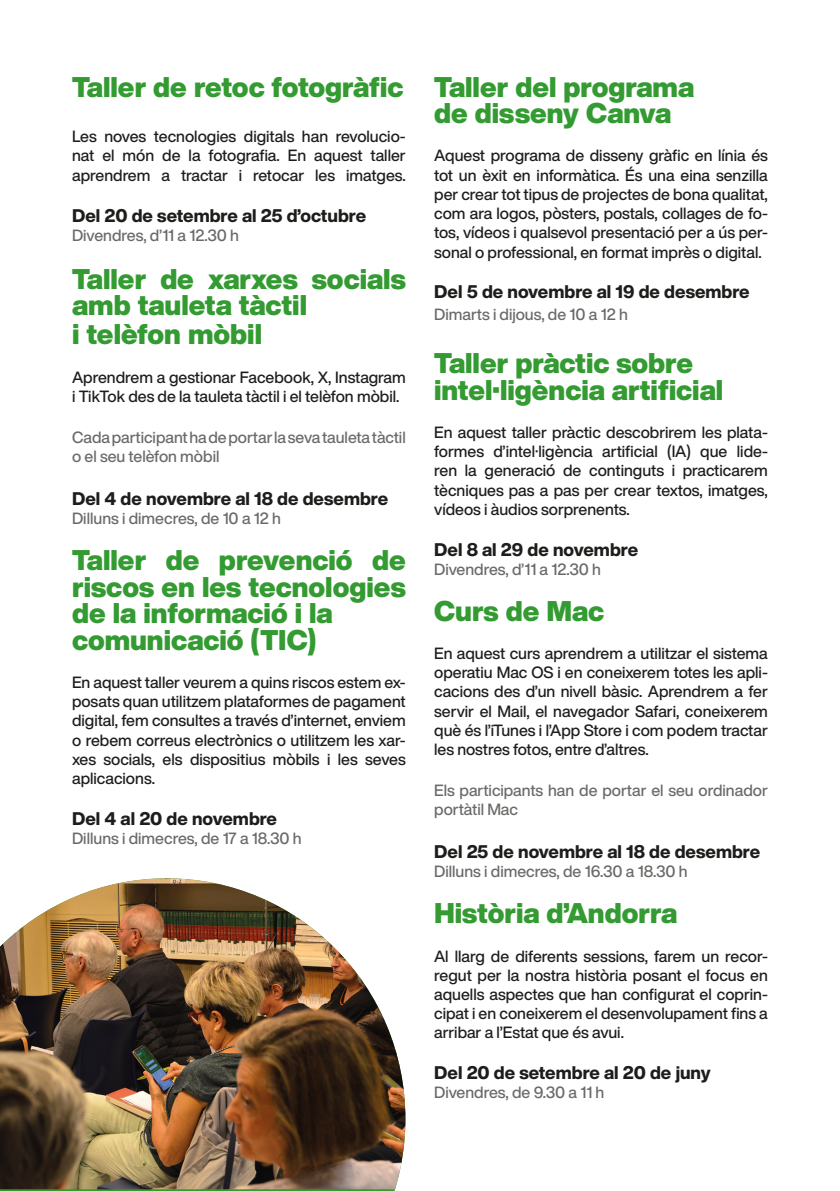
<style>
.page{position:relative;width:840px;height:1191px;background:#fff}
.page>*{position:absolute;margin:0;border:0;box-sizing:border-box;transform-origin:0 0}
.t1{font:900 28px/26.6px "Helvetica Now Display";color:#339b31}
.t2{font:800 18px "Helvetica Now Display";color:#1d1d1b}
.t3{font:500 16px/19.2px "Helvetica Now Display";color:#1d1d1b;text-align:justify}
.t4{font:500 16px/19.2px "Helvetica Now Display";color:#6c6a68}
</style>
<div class="page">
<img style="left:0;top:878px;width:405px;height:311px">
<p class="t1" style="left:72px;top:73px;width:332px">Taller de retoc fotogràfic</p>
<p class="t3" style="left:72px;top:127px;width:335px">Les noves tecnologies digitals han revolucio&shy;nat el món de la fotografia. En aquest taller</p>
<p class="t3" style="left:72px;top:165px;width:335px">aprendrem a tractar i retocar les imatges.</p>
<p class="t2" style="left:72px;top:203px;width:295px">Del 20 de setembre al 25 d’octubre</p>
<p class="t4" style="left:72px;top:225px;width:168px">Divendres, d’11 a 12.30 h</p>
<p class="t1" style="left:72px;top:266px;width:335px">Taller de xarxes socials amb tauleta tàctil</p>
<p class="t1" style="left:72px;top:321px;width:191px">i telèfon mòbil</p>
<p class="t3" style="left:72px;top:367px;width:335px">Aprendrem a gestionar Facebook, X, Instagram i TikTok des de la tauleta tàctil i el telèfon mòbil.</p>
<p class="t4" style="left:72px;top:427px;width:335px">Cada participant ha de portar la seva tauleta tàctil o el seu telèfon mòbil</p>
<p class="t2" style="left:72px;top:486px;width:317px">Del 4 de novembre al 18 de desembre</p>
<p class="t4" style="left:72px;top:509px;width:210px">Dilluns i dimecres, de 10 a 12 h</p>
<p class="t1" style="left:72px;top:547px;width:335px;text-align:justify">Taller de prevenció de riscos en les tecnologies de la informació i la</p>
<p class="t1" style="left:72px;top:626px;width:246px">comunicació (TIC)</p>
<p class="t3" style="left:72px;top:672px;width:335px">En aquest taller veurem a quins riscos estem ex&shy;posats quan utilitzem plataformes de pagament digital, fem consultes a través d’internet, enviem o rebem correus electrònics o utilitzem les xar&shy;xes socials, els dispositius mòbils i les seves aplicacions.</p>
<p class="t2" style="left:72px;top:806px;width:206px">Del 4 al 20 de novembre</p>
<p class="t4" style="left:72px;top:828px;width:231px">Dilluns i dimecres, de 17 a 18.30 h</p>
<p class="t1" style="left:434px;top:73px;width:261px">Taller del programa</p>
<p class="t1" style="left:434px;top:100px;width:238px">de disseny Canva</p>
<p class="t3" style="left:434px;top:146px;width:335px">Aquest programa de disseny gràfic en línia és tot un èxit en informàtica. És una eina senzilla per crear tot tipus de projectes de bona qualitat, com ara logos, pòsters, postals, collages de fo&shy;tos, vídeos i qualsevol presentació per a ús per&shy;sonal o professional, en format imprès o digital.</p>
<p class="t2" style="left:434px;top:279px;width:317px">Del 5 de novembre al 19 de desembre</p>
<p class="t4" style="left:434px;top:304px;width:195px">Dimarts i dijous, de 10 a 12 h</p>
<p class="t1" style="left:434px;top:350px;width:260px">Taller pràctic sobre</p>
<p class="t1" style="left:434px;top:376px;width:290px">intel·ligència artificial</p>
<p class="t3" style="left:434px;top:422px;width:335px">En aquest taller pràctic descobrirem les plata&shy;formes d’intel·ligència artificial (IA) que lide&shy;ren la generació de continguts i practicarem tècniques pas a pas per crear textos, imatges, vídeos i àudios sorprenents.</p>
<p class="t2" style="left:434px;top:537px;width:205px">Del 8 al 29 de novembre</p>
<p class="t4" style="left:434px;top:559px;width:168px">Divendres, d’11 a 12.30 h</p>
<p class="t1" style="left:434px;top:597px;width:171px">Curs de Mac</p>
<p class="t3" style="left:434px;top:643px;width:335px">En aquest curs aprendrem a utilitzar el sistema operatiu Mac OS i en coneixerem totes les apli&shy;cacions des d’un nivell bàsic. Aprendrem a fer servir el Mail, el navegador Safari, coneixerem què és l’iTunes i l’App Store i com podem tractar les nostres fotos, entre d’altres.</p>
<p class="t4" style="left:434px;top:780px;width:335px">Els participants han de portar el seu ordinador portàtil Mac</p>
<p class="t2" style="left:434px;top:839px;width:327px">Del 25 de novembre al 18 de desembre</p>
<p class="t4" style="left:434px;top:862px;width:255px">Dilluns i dimecres, de 16.30 a 18.30 h</p>
<p class="t1" style="left:434px;top:900px;width:244px">Història d’Andorra</p>
<p class="t3" style="left:434px;top:946px;width:335px">Al llarg de diferents sessions, farem un recor&shy;regut per la nostra història posant el focus en aquells aspectes que han configurat el coprin&shy;cipat i en coneixerem el desenvolupament fins a arribar a l’Estat que és avui.</p>
<p class="t2" style="left:434px;top:1060px;width:278px">Del 20 de setembre al 20 de juny</p>
<p class="t4" style="left:434px;top:1083px;width:172px">Divendres, de 9.30 a 11 h</p>
</div>
